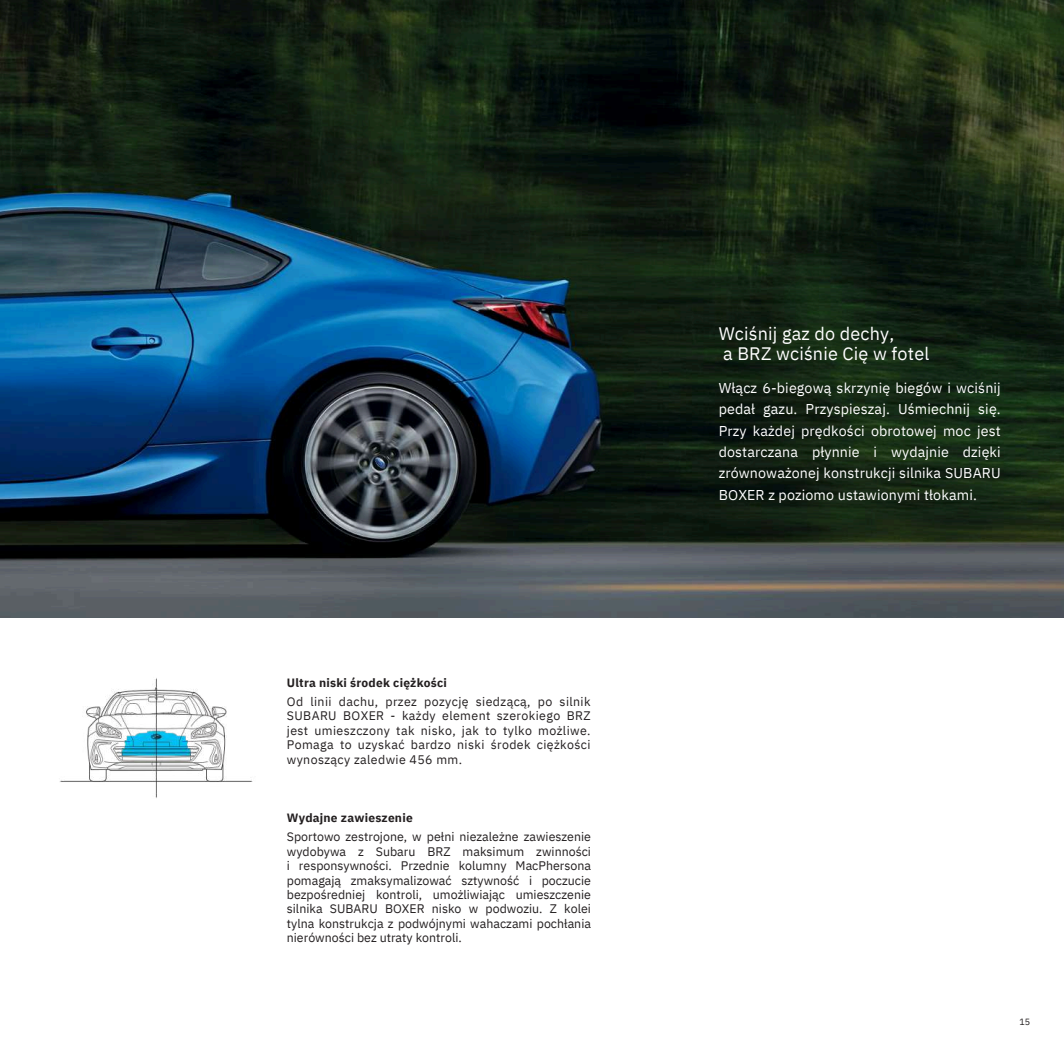
<style>
.page{position:relative;width:1064px;height:1064px;background:#fff}
.page>*{position:absolute;margin:0;border:0;box-sizing:border-box;transform-origin:0 0}
.t1{font:18px/20.2px "IBM Plex Sans";letter-spacing:.01em;color:#fff}
.t2{font:14.25px/21.3px "IBM Plex Sans";letter-spacing:.01em;color:#fff;text-align:justify}
.t3{font:12.3px/14.4px "IBM Plex Sans";letter-spacing:.015em;color:#231f20;text-align:justify}
.t4{font:700 12px "IBM Plex Sans";letter-spacing:.02em;color:#231f20}
.t5{font:9px "IBM Plex Sans";color:#231f20}
</style>
<div class="page">
<img style="left:0;top:0;width:1063px;height:616px">
<img style="left:59px;top:678px;width:194px;height:120px">
<p class="t4" style="left:287px;top:674px;width:162px">Ultra niski środek ciężkości</p>
<p class="t3" style="left:287px;top:693px;width:305px">Od linii dachu, przez pozycję siedzącą, po silnik SUBARU BOXER - każdy element szerokiego BRZ jest umieszczony tak nisko, jak to tylko możliwe.<br>Pomaga to uzyskać bardzo niski środek ciężkości wynoszący zaledwie 456 mm.</p>
<p class="t4" style="left:287px;top:809px;width:127px">Wydajne zawieszenie</p>
<p class="t3" style="left:287px;top:829px;width:305px">Sportowo zestrojone, w pełni niezależne zawieszenie wydobywa z Subaru BRZ maksimum zwinności i responsywności. Przednie kolumny MacPhersona pomagają zmaksymalizować sztywność i poczucie bezpośredniej kontroli, umożliwiając umieszczenie silnika SUBARU BOXER nisko w podwoziu. Z kolei tylna konstrukcja z podwójnymi wahaczami pochłania nierówności bez utraty kontroli.</p>
<h1 class="t1" style="left:718px;top:323px;width:212px">Wciśnij gaz do dechy,<br>a BRZ wciśnie Cię w fotel</h1>
<p class="t2" style="left:718px;top:376px;width:283px">Włącz 6-biegową skrzynię biegów i wciśnij pedał gazu. Przyspieszaj. Uśmiechnij się.<br>Przy każdej prędkości obrotowej moc jest dostarczana płynnie i wydajnie dzięki zrównoważonej konstrukcji silnika SUBARU BOXER z poziomo ustawionymi tłokami.</p>
<p class="t5" style="left:1019px;top:1015px;width:12px">15</p>
</div>
